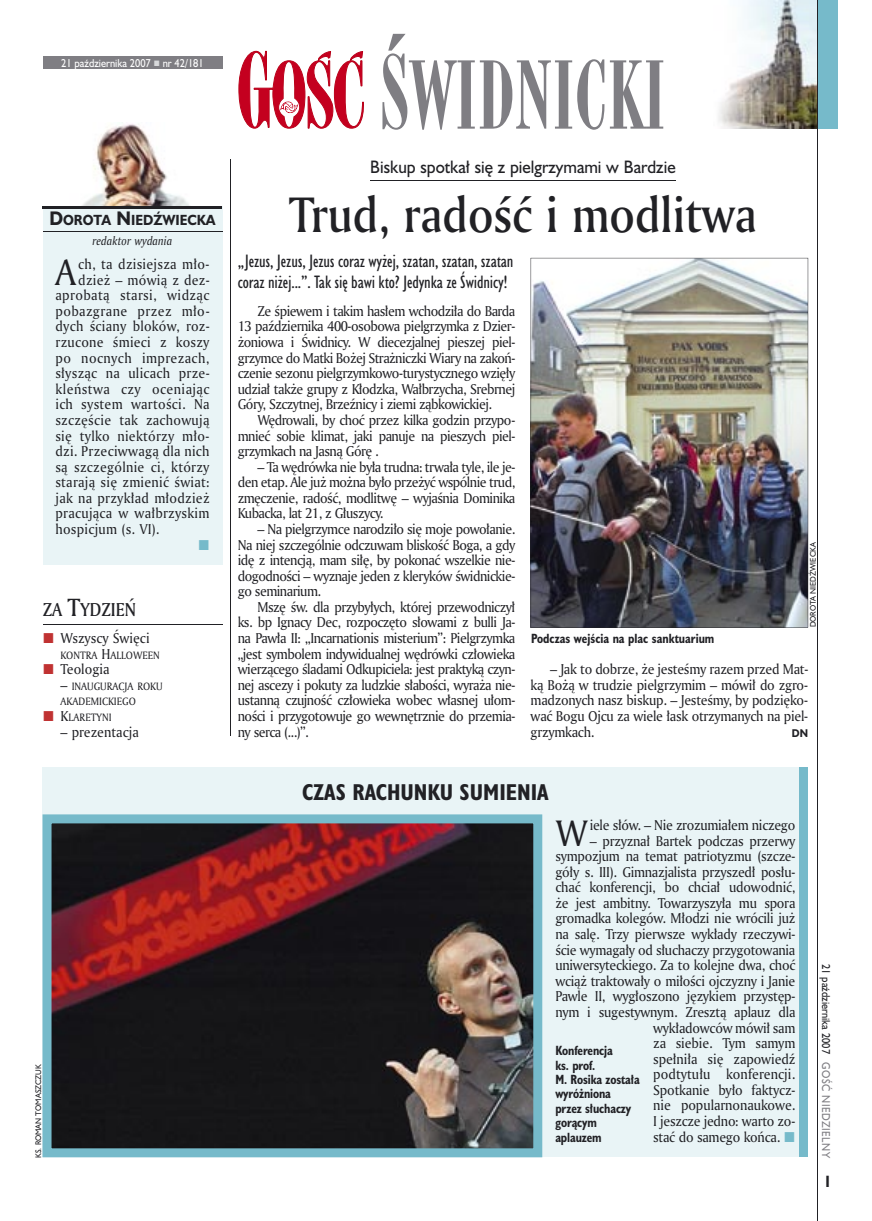
<style>
.page{position:relative;width:872px;height:1221px;background:#fff}
.page>*{position:absolute;margin:0;border:0;box-sizing:border-box;transform-origin:0 0}
.t1{font:90px "Modern 735 PL";letter-spacing:.01em;color:#7f7e83;scale:.9 1}
.t2{font:48px "Amerigo Md PL";color:#212125;scale:.9 1}
.t3{font:35.55px "Amerigo PL";color:#212125;scale:.94 1}
.t4{font:700 21px "Humanst 521 Cn PL";color:#212125}
.t5{font:18px "Amerigo Md PL";color:#212125;scale:.9 1}
.t6{font:16.5px/21px "Humanst 521 Cn PL";letter-spacing:-.01em;color:#212125}
.t7{font:16.5px "Humanst 521 PL";color:#212125;scale:.94 1}
.t8{font:700 15px "Humanst 521 Cn PL";color:#212125;scale:.94 1}
.t9{font:13.8px/15.6px "Amerigo PL";letter-spacing:-.02em;color:#212125;text-align:justify;scale:.94 1}
.t10{font:13.8px "Amerigo PL";letter-spacing:.02em;color:#212125;scale:.94 1}
.t11{font:13.8px "Amerigo PL";letter-spacing:.03em;color:#212125;scale:.94 1}
.t12{font:13.8px "Amerigo PL";color:#212125;scale:.94 1}
.t13{font:13.8px "Amerigo PL";letter-spacing:.005em;color:#212125;scale:.94 1}
.t14{font:13.8px "Amerigo PL";letter-spacing:.035em;color:#212125;scale:.94 1}
.t15{font:700 13.5px "Humanst 521 PL";color:#212125;scale:.9 1}
.t16{font:700 12.3px/14.4px "Humanst 521 Cn PL";letter-spacing:-.01em;color:#212125;scale:.94 1}
.t17{font:italic 11.7px "Amerigo PL";color:#212125;scale:.94 1}
.t18{font:10.5px "Humanst 521 PL";color:#fff;scale:.9 1}
.t19{font:10.5px "Humanst 521 PL";color:#212125;scale:.9 1}
.t20{font:10.5px "Humanst 521 PL";letter-spacing:.05em;color:#7f7e83;scale:.9 1}
.t21{font:10.35px/15.6px "Amerigo PL";color:#212125;scale:.94 1}
.t22{font:700 10.35px "Humanst 521 PL";color:#212125;scale:.9 1}
.t23{font:7.5px "Humanst 521 PL";color:#212125;scale:.94 1}
.s1{font-size:18px}
.s2{font-size:24px}
.s3{font-size:13.8px}
.s4{font-size:97.5px}
</style>
<div class="page">
<img style="left:718px;top:0;width:99px;height:129px">
<svg style="left:238px;top:51px;width:126px;height:78px"></svg>
<div style="left:817px;top:0;width:20px;height:129px;background:#76baca"></div>
<div style="left:43px;top:56px;width:179px;height:13px;background:#7f7e83"></div>
<hr style="left:817px;top:0;width:1px;height:1220px;background:#212125">
<hr style="left:230px;top:160px;width:1px;height:576px;background:#212125">
<div style="left:43px;top:767px;width:765px;height:389px;background:#e9f4f6"></div>
<div style="left:799px;top:767px;width:9px;height:389px;background:#76baca"></div>
<img style="left:530px;top:258px;width:278px;height:369px">
<hr style="left:370px;top:180px;width:305px;height:1px;background:#212125">
<hr style="left:43px;top:624px;width:179px;height:1px;background:#212125">
<svg style="left:43px;top:814px;width:499px;height:343px;background:#443032"></svg>
<div style="left:43px;top:207px;width:179px;height:358px;background:#e9f4f6"></div>
<img style="left:82px;top:124px;width:108px;height:82px">
<hr style="left:43px;top:206px;width:179px;height:1px;background:#212125">
<hr style="left:43px;top:208px;width:179px;height:1px;background:#212125">
<hr style="left:43px;top:231px;width:179px;height:1px;background:#212125">
<p class="t18" style="left:61px;top:55px;width:160px">21 października 2007 nr 42/181</p>
<p class="t15" style="left:49px;top:211px;width:186px"><span class="s1">D</span>OROTA <span class="s1">N</span>IEDŹWIECKA</p>
<p class="t17" style="left:93px;top:233px;width:86px">re dak tor wy da nia</p>
<h3 class="t3" style="left:55px;top:248px;width:23px">A</h3>
<p class="t10" style="left:78px;top:255px;width:141px">ch, ta dzisiejsza mło-</p>
<p class="t10" style="left:78px;top:270px;width:141px">dzież – mówią z dez-</p>
<p class="t11" style="left:55px;top:286px;width:165px">aprobatą starsi, widząc</p>
<p class="t11" style="left:55px;top:302px;width:165px">pobazgrane przez mło-</p>
<p class="t10" style="left:55px;top:317px;width:165px">dych ściany bloków, roz-</p>
<p class="t10" style="left:55px;top:333px;width:165px">rzucone śmieci z koszy</p>
<p class="t11" style="left:55px;top:348px;width:165px">po nocnych imprezach,</p>
<p class="t10" style="left:55px;top:364px;width:165px">słysząc na ulicach prze-</p>
<p class="t14" style="left:55px;top:379px;width:165px">kleństwa czy oceniając</p>
<p class="t10" style="left:55px;top:395px;width:165px">ich system wartości. Na</p>
<p class="t10" style="left:55px;top:411px;width:165px">szczęście tak zachowują</p>
<p class="t10" style="left:55px;top:426px;width:165px">się tylko niektórzy mło-</p>
<p class="t10" style="left:55px;top:442px;width:165px">dzi. Przeciwwagą dla nich</p>
<p class="t10" style="left:55px;top:457px;width:165px">są szczególnie ci, którzy</p>
<p class="t10" style="left:55px;top:473px;width:165px">starają się zmienić świat:</p>
<p class="t10" style="left:55px;top:488px;width:165px">jak na przykład młodzież</p>
<p class="t10" style="left:55px;top:504px;width:165px">pracująca w wałbrzyskim</p>
<p class="t10" style="left:55px;top:520px;width:112px">hospicjum (s. VI).</p>
<h3 class="t5" style="left:43px;top:597px;width:105px">ZA <span class="s2">T</span>YDZIEŃ</h3>
<p class="t12" style="left:61px;top:629px;width:96px">Wszyscy Święci</p>
<p class="t21" style="left:61px;top:646px;width:107px">KONTRA <span class="s3">H</span>ALLOWEEN</p>
<p class="t12" style="left:61px;top:660px;width:53px">Teologia</p>
<p class="t21" style="left:61px;top:678px;width:110px"><span class="s3">–</span> INAUGURACJA ROKU<br>AKADEMICKIEGO<br><span class="s3">K</span>LARETYNI</p>
<p class="t12" style="left:61px;top:722px;width:85px">– prezentacja</p>
<p class="t23" style="left:33px;top:1157px;width:101px;rotate:-90deg">KS. ROMAN TOMASZCZUK</p>
<h1 class="t1" style="left:380px;top:40px;width:319px"><span class="s4">Ś</span>WIDNICKI</h1>
<p class="t7" style="left:370px;top:156px;width:326px">Biskup spotkał się z pielgrzymami w Bardzie</p>
<h2 class="t2" style="left:289px;top:183px;width:521px">Trud, radość i modlitwa</h2>
<p class="t6" style="left:238px;top:250px;width:277px">„Jezus, Jezus, Jezus coraz wyżej, szatan, szatan, szatan coraz niżej...”. Tak się bawi kto? Jedynka ze Świdnicy!</p>
<p class="t9" style="left:238px;top:303px;width:297px;text-indent:20px">Ze śpiewem i takim hasłem wchodziła do Barda 13 października 400-osobowa pielgrzymka z Dzier&shy;żoniowa i Świdnicy. W diecezjalnej pieszej piel&shy;grzymce do Matki Bożej Strażniczki Wiary na zakoń&shy;czenie sezonu pielgrzymkowo-turystycznego wzięły udział także grupy z Kłodzka, Wałbrzycha, Srebrnej Góry, Szczytnej, Brzeźnicy i ziemi ząbkowickiej.</p>
<p class="t9" style="left:238px;top:412px;width:297px;text-indent:20px">Wędrowali, by choć przez kilka godzin przypo&shy;mnieć sobie klimat, jaki panuje na pieszych piel&shy;grzymkach na Jasną Górę .</p>
<p class="t9" style="left:238px;top:458px;width:297px;text-indent:20px">– Ta wędrówka nie była trudna: trwała tyle, ile je&shy;den etap. Ale już można było przeżyć wspólnie trud, zmęczenie, radość, modlitwę – wyjaśnia Dominika Kubacka, lat 21, z Głuszycy.</p>
<p class="t9" style="left:238px;top:521px;width:297px;text-indent:20px">– Na pielgrzymce narodziło się moje powołanie.<br>Na niej szczególnie odczuwam bliskość Boga, a gdy idę z intencją, mam siłę, by pokonać wszelkie nie&shy;dogodności – wyznaje jeden z kleryków świdnickie&shy;go seminarium.</p>
<p class="t9" style="left:238px;top:598px;width:297px;text-indent:20px">Mszę św. dla przybyłych, której przewodniczył ks. bp Ignacy Dec, rozpoczęto słowami z bulli Ja&shy;na Pawła II: „Incarnationis misterium”: Pielgrzymka „jest symbolem indywidualnej wędrówki człowieka wierzącego śladami Odkupiciela: jest praktyką czyn&shy;nej ascezy i pokuty za ludzkie słabości, wyraża nie&shy;ustanną czujność człowieka wobec własnej ułom&shy;ności i przygotowuje go wewnętrznie do przemia&shy;ny serca (...)”.</p>
<p class="t16" style="left:531px;top:630px;width:197px">Podczas wejścia na plac sanktuarium</p>
<p class="t23" style="left:808px;top:627px;width:92px;rotate:-90deg">DOROTA NIEDŹWIECKA</p>
<p class="t9" style="left:530px;top:661px;width:297px;text-indent:20px">– Jak to dobrze, że jesteśmy razem przed Mat&shy;ką Bożą w trudzie pielgrzymim – mówił do zgro&shy;madzonych nasz biskup. – Jesteśmy, by podzięko&shy;wać Bogu Ojcu za wiele łask otrzymanych na piel&shy;grzymkach.</p>
<p class="t22" style="left:792px;top:725px;width:20px">DN</p>
<h3 class="t4" style="left:302px;top:778px;width:248px">CZAS RACHUNKU SUMIENIA</h3>
<h3 class="t3" style="left:555px;top:809px;width:35px">W</h3>
<p class="t9" style="left:589px;top:816px;width:220px">iele słów. – Nie zrozumiałem niczego</p>
<p class="t9" style="left:589px;top:832px;width:220px">– przyznał Bartek podczas przerwy</p>
<p class="t9" style="left:555px;top:848px;width:257px">sympozjum na temat patriotyzmu (szcze-</p>
<p class="t9" style="left:555px;top:863px;width:257px">góły s. III). Gimnazjalista przyszedł posłu-</p>
<p class="t9" style="left:555px;top:879px;width:257px">chać konferencji, bo chciał udowodnić,</p>
<p class="t9" style="left:555px;top:894px;width:257px">że jest ambitny. Towarzyszyła mu spora</p>
<p class="t9" style="left:555px;top:910px;width:257px">gromadka kolegów. Młodzi nie wrócili już</p>
<p class="t9" style="left:555px;top:925px;width:257px">na salę. Trzy pierwsze wykłady rzeczywi-</p>
<p class="t9" style="left:555px;top:941px;width:257px">ście wymagały od słuchaczy przygotowania</p>
<p class="t9" style="left:555px;top:957px;width:257px">uniwersyteckiego. Za to kolejne dwa, choć</p>
<p class="t9" style="left:555px;top:972px;width:257px">wciąż traktowały o miłości ojczyzny i Janie</p>
<p class="t9" style="left:555px;top:988px;width:257px">Pawle II, wygłoszono językiem przystęp-</p>
<p class="t9" style="left:555px;top:1003px;width:257px">nym i sugestywnym. Zresztą aplauz dla</p>
<p class="t9" style="left:653px;top:1019px;width:153px">wykładowców mówił sam</p>
<p class="t9" style="left:653px;top:1034px;width:153px">za siebie. Tym samym</p>
<p class="t9" style="left:653px;top:1050px;width:153px">spełniła się zapowiedź</p>
<p class="t13" style="left:653px;top:1064px;width:153px">podtytułu konferencji.</p>
<p class="t9" style="left:653px;top:1081px;width:153px">Spotkanie było faktycz-</p>
<p class="t9" style="left:653px;top:1097px;width:153px">nie popularnonaukowe.</p>
<p class="t9" style="left:653px;top:1112px;width:153px">I jeszcze jedno: warto zo-</p>
<p class="t9" style="left:653px;top:1128px;width:137px">stać do samego końca.</p>
<p class="t16" style="left:555px;top:1042px;width:91px">Konferencja<br>ks. prof.<br>M. Rosika została wyróżniona przez słuchaczy gorącym aplauzem</p>
<p class="t19" style="left:833px;top:964px;width:101px;rotate:90deg">21 października 2007</p>
<p class="t20" style="left:833px;top:1062px;width:108px;rotate:90deg">GOŚĆ NIEDZIELNY</p>
<p class="t8" style="left:825px;top:1171px;width:6px">I</p>
</div>
